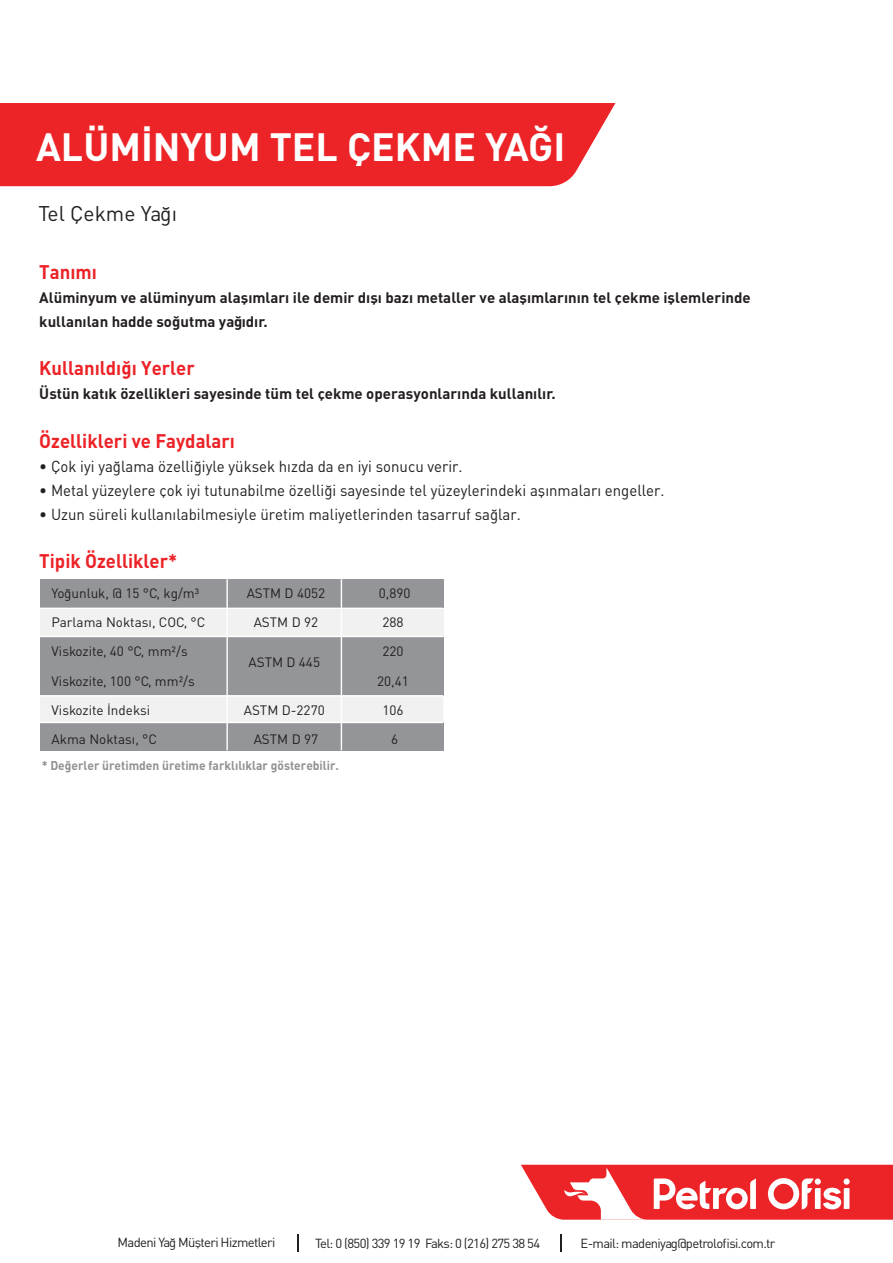
<style>
.page{position:relative;width:893px;height:1263px;background:#fff}
.page>*{position:absolute;margin:0;border:0;box-sizing:border-box;transform-origin:0 0}
.t1{font:39px "DINT Bold Tr";color:#fff}
.t2{font:21px "DIN Tr";color:#231f20}
.t3{font:19.5px "DINT Bold Tr";color:#ec2227;scale:.95 1}
.t4{font:15.75px "DIN Tr";color:#231f20;scale:.95 1}
.t5{font:15px/24px "DINT Bold Tr";color:#231f20}
.t6{font:13.5px "DIN Tr";color:#231f20}
.t7{font:13.05px "DIN Tr";letter-spacing:-.05em;color:#231f20}
.t8{font:12.6px "DINT Bold Tr";color:#929191;scale:.95 1}
</style>
<div class="page">
<div style="left:40px;top:722px;width:403px;height:29px;background:#939598"></div>
<div style="left:40px;top:636px;width:403px;height:60px;background:#939598"></div>
<div style="left:40px;top:608px;width:403px;height:28px;background:#f1f1f2"></div>
<div style="left:40px;top:579px;width:403px;height:29px;background:#939598"></div>
<div style="left:40px;top:697px;width:403px;height:25px;background:#f1f1f2"></div>
<hr style="left:226px;top:579px;width:2px;height:171px;background:#fff">
<hr style="left:40px;top:608px;width:403px;height:1px;background:#fff">
<hr style="left:40px;top:636px;width:403px;height:1px;background:#fff">
<hr style="left:40px;top:695px;width:403px;height:1px;background:#fff">
<hr style="left:40px;top:722px;width:403px;height:1px;background:#fff">
<hr style="left:341px;top:579px;width:1px;height:171px;background:#fff">
<svg style="left:297px;top:1234px;width:1px;height:18px"></svg>
<svg style="left:560px;top:1234px;width:2px;height:18px"></svg>
<div style="left:0;top:103px;width:615px;height:83px;background:#ec2427"></div>
<svg style="left:521px;top:1165px;width:372px;height:55px"></svg>
<h1 class="t1" style="left:36px;top:121px;width:531px">ALÜMİNYUM TEL ÇEKME YAĞI</h1>
<h2 class="t2" style="left:38px;top:200px;width:140px">Tel Çekme Yağı</h2>
<p class="t3" style="left:39px;top:260px;width:62px">Tanımı</p>
<p class="t5" style="left:39px;top:285px;width:713px">Alüminyum ve alüminyum alaşımları ile demir dışı bazı metaller ve alaşımlarının tel çekme işlemlerinde kullanılan hadde soğutma yağıdır.</p>
<p class="t3" style="left:39px;top:356px;width:165px">Kullanıldığı Yerler</p>
<p class="t5" style="left:39px;top:381px;width:518px">Üstün katık özellikleri sayesinde tüm tel çekme operasyonlarında kullanılır.</p>
<p class="t3" style="left:39px;top:428px;width:207px">Özellikleri ve Faydaları</p>
<p class="t4" style="left:39px;top:456px;width:447px">• Çok iyi yağlama özelliğiyle yüksek hızda da en iyi sonucu verir.</p>
<p class="t4" style="left:39px;top:480px;width:660px">• Metal yüzeylere çok iyi tutunabilme özelliği sayesinde tel yüzeylerindeki aşınmaları engeller.</p>
<p class="t4" style="left:39px;top:504px;width:508px">• Uzun süreli kullanılabilmesiyle üretim maliyetlerinden tasarruf sağlar.</p>
<p class="t3" style="left:39px;top:548px;width:147px">Tipik Özellikler*</p>
<p class="t6" style="left:52px;top:584px;width:149px">Yoğunluk, @ 15 °C, kg/m³</p>
<p class="t6" style="left:247px;top:584px;width:80px">ASTM D 4052</p>
<p class="t6" style="left:379px;top:584px;width:33px">0,890</p>
<p class="t6" style="left:52px;top:614px;width:155px">Parlama Noktası, COC, °C</p>
<p class="t6" style="left:254px;top:614px;width:66px">ASTM D 92</p>
<p class="t6" style="left:382px;top:614px;width:23px">288</p>
<p class="t6" style="left:52px;top:643px;width:138px">Viskozite, 40 °C, mm²/s</p>
<p class="t6" style="left:248px;top:654px;width:73px">ASTM D 445</p>
<p class="t6" style="left:382px;top:643px;width:23px">220</p>
<p class="t6" style="left:52px;top:672px;width:145px">Viskozite, 100 °C, mm²/s</p>
<p class="t6" style="left:377px;top:672px;width:33px">20,41</p>
<p class="t6" style="left:52px;top:702px;width:100px">Viskozite İndeksi</p>
<p class="t6" style="left:244px;top:702px;width:82px">ASTM D-2270</p>
<p class="t6" style="left:382px;top:702px;width:23px">106</p>
<p class="t6" style="left:52px;top:731px;width:107px">Akma Noktası, °C</p>
<p class="t6" style="left:254px;top:731px;width:66px">ASTM D 97</p>
<p class="t6" style="left:391px;top:731px;width:9px">6</p>
<p class="t8" style="left:42px;top:757px;width:314px">* Değerler üretimden üretime farklılıklar gösterebilir.</p>
<p class="t7" style="left:118px;top:1234px;width:159px">Madeni Yağ Müşteri Hizmetleri</p>
<p class="t7" style="left:315px;top:1235px;width:226px">Tel: 0 (850) 339 19 19 Faks: 0 (216) 275 38 54</p>
<p class="t7" style="left:580px;top:1235px;width:196px">E-mail: madeniyag@petrolofisi.com.tr</p>
</div>
